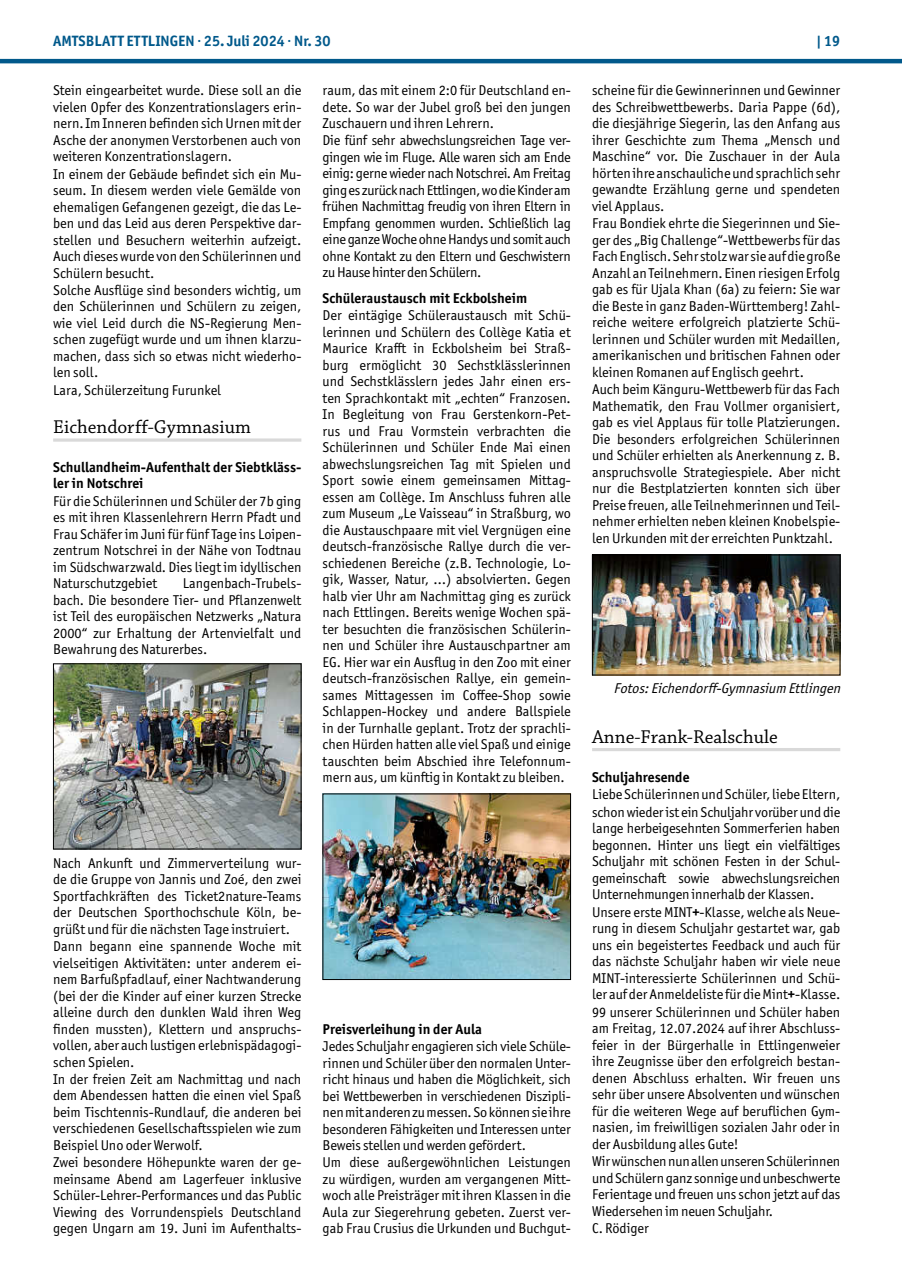
<style>
.page{position:relative;width:902px;height:1280px;background:#fff}
.page>*{position:absolute;margin:0;border:0;box-sizing:border-box;transform-origin:0 0}
.t1{font:19.5px "Chaparral Pro";color:#000}
.t2{font:700 15px "Officina Sans ITC Pro";color:#01598b}
.t3{font:14.25px/16.5px "Officina Sans ITC Pro";color:#000}
.t4{font:14.25px/16.5px "Officina Sans ITC Pro";letter-spacing:-.02em;color:#000}
.t5{font:700 14.25px/16.5px "Officina Sans ITC Pro";color:#000}
.t6{font:italic 14.25px "Officina Sans ITC Pro";color:#000}
.s1{font-weight:700}
</style>
<div class="page">
<hr style="left:0;top:59px;width:901px;height:4px;background:#01598b">
<hr style="left:53px;top:438px;width:248px;height:4px;background:#e2e2e2">
<img style="left:55px;top:665px;width:244px;height:182px">
<div style="left:53px;top:663px;width:248px;height:186px;border:1px solid #000"></div>
<img style="left:324px;top:796px;width:244px;height:182px">
<div style="left:322px;top:794px;width:248px;height:186px;border:1px solid #000"></div>
<hr style="left:592px;top:748px;width:248px;height:3px;background:#d9d9d9">
<img style="left:594px;top:557px;width:244px;height:116px">
<div style="left:592px;top:555px;width:248px;height:120px;border:1px solid #000"></div>
<p class="t2" style="left:53px;top:31px;width:279px">AMTSBLATT ETTLINGEN · 25. Juli 2024 · Nr. 30</p>
<p class="t2" style="left:816px;top:31px;width:26px">| 19</p>
<p class="t3" style="left:53px;top:82px;width:250px">Stein eingearbeitet wurde. Diese soll an die vielen Opfer des Konzentrationslagers erin&shy;nern. Im Inneren befinden sich Urnen mit der Asche der anonymen Verstorbenen auch von weiteren Konzentrationslagern.<br>In einem der Gebäude befindet sich ein Mu&shy;seum. In diesem werden viele Gemälde von ehemaligen Gefangenen gezeigt, die das Le&shy;ben und das Leid aus deren Perspektive dar&shy;stellen und Besuchern weiterhin aufzeigt.<br>Auch dieses wurde von den Schülerinnen und Schülern besucht.<br>Solche Ausflüge sind besonders wichtig, um den Schülerinnen und Schülern zu zeigen, wie viel Leid durch die NS-Regierung Men&shy;schen zugefügt wurde und um ihnen klarzu&shy;machen, dass sich so etwas nicht wiederho&shy;len soll.<br>Lara, Schülerzeitung Furunkel</p>
<h1 class="t1" style="left:53px;top:416px;width:199px">Eichendorff-Gymnasium</h1>
<p class="t5" style="left:53px;top:459px;width:250px">Schullandheim-Aufenthalt der Siebtkläss&shy;ler in Notschrei</p>
<p class="t3" style="left:53px;top:492px;width:250px;text-align:justify">Für die Schülerinnen und Schüler der 7b ging es mit ihren Klassenlehrern Herrn Pfadt und Frau Schäfer im Juni für fünf Tage ins Loipen&shy;zentrum Notschrei in der Nähe von Todtnau im Südschwarzwald. Dies liegt im idyllischen Naturschutzgebiet</p>
<p class="t4" style="left:322px;top:82px;width:250px">raum, das mit einem 2:0 für Deutschland en&shy;dete. So war der Jubel groß bei den jungen Zuschauern und ihren Lehrern.<br>Die fünf sehr abwechslungsreichen Tage ver&shy;gingen wie im Fluge. Alle waren sich am Ende einig: gerne wieder nach Notschrei. Am Freitag ging es zurück nach Ettlingen, wo die Kinder am frühen Nachmittag freudig von ihren Eltern in Empfang genommen wurden. Schließlich lag eine ganze Woche ohne Handys und somit auch ohne Kontakt zu den Eltern und Geschwistern zu Hause hinter den Schülern.</p>
<p class="t5" style="left:322px;top:290px;width:206px">Schüleraustausch mit Eckbolsheim</p>
<p class="t3" style="left:322px;top:307px;width:250px;text-align:justify">Der eintägige Schüleraustausch mit Schü&shy;lerinnen und Schülern des Collège Katia et Maurice Krafft in Eckbolsheim bei Straß&shy;burg ermöglicht 30 Sechstklässlerinnen und Sechstklässlern jedes Jahr einen ers&shy;ten Sprachkontakt mit „echten“ Franzosen.<br>In Begleitung von Frau Gerstenkorn-Pet&shy;rus und Frau Vormstein verbrachten die Schülerinnen und Schüler Ende Mai einen abwechslungsreichen Tag mit Spielen und Sport sowie einem gemeinsamen Mittag&shy;essen am Collège. Im Anschluss fuhren alle zum Museum „Le Vaisseau“ in Straßburg, wo die Austauschpaare mit viel Vergnügen eine deutsch-französische Rallye durch die ver&shy;schiedenen Bereiche (z.B. Technologie, Lo&shy;gik, Wasser, Natur, …) absolvierten. Gegen halb vier Uhr am Nachmittag ging es zurück nach Ettlingen. Bereits wenige Wochen spä&shy;ter besuchten die französischen Schülerin&shy;nen und Schüler ihre Austauschpartner am EG. Hier war ein Ausflug in den Zoo mit einer deutsch-französischen Rallye, ein gemein&shy;sames Mittagessen im Coffee-Shop sowie Schlappen-Hockey und andere Ballspiele in der Turnhalle geplant. Trotz der sprachli&shy;chen Hürden hatten alle viel Spaß und einige tauschten beim Abschied ihre Telefonnum&shy;mern aus, um künftig in Kontakt zu bleiben.</p>
<p class="t3" style="left:592px;top:82px;width:250px">scheine für die Gewinnerinnen und Gewinner des Schreibwettbewerbs. Daria Pappe (6d), die diesjährige Siegerin, las den Anfang aus ihrer Geschichte zum Thema „Mensch und Maschine“ vor. Die Zuschauer in der Aula hörten ihre anschauliche und sprachlich sehr gewandte Erzählung gerne und spendeten viel Applaus.<br>Frau Bondiek ehrte die Siegerinnen und Sie&shy;ger des „Big Challenge“-Wettbewerbs für das Fach Englisch. Sehr stolz war sie auf die große Anzahl an Teilnehmern. Einen riesigen Erfolg gab es für Ujala Khan (6a) zu feiern: Sie war die Beste in ganz Baden-Württemberg! Zahl&shy;reiche weitere erfolgreich platzierte Schü&shy;lerinnen und Schüler wurden mit Medaillen, amerikanischen und britischen Fahnen oder kleinen Romanen auf Englisch geehrt.<br>Auch beim Känguru-Wettbewerb für das Fach Mathematik, den Frau Vollmer organisiert, gab es viel Applaus für tolle Platzierungen.<br>Die besonders erfolgreichen Schülerinnen und Schüler erhielten als Anerkennung z. B. anspruchsvolle Strategiespiele. Aber nicht nur die Bestplatzierten konnten sich über Preise freuen, alle Teilnehmerinnen und Teil&shy;nehmer erhielten neben kleinen Knobelspie&shy;len Urkunden mit der erreichten Punktzahl.</p>
<p class="t3" style="left:53px;top:575px;width:250px;text-align:justify;text-indent:130px">Langenbach-Trubels&shy;bach. Die besondere Tier- und Pflanzenwelt ist Teil des europäischen Netzwerks „Natura 2000“ zur Erhaltung der Artenvielfalt und Bewahrung des Naturerbes.</p>
<p class="t6" style="left:613px;top:680px;width:232px">Fotos:Eichendorff-Gymnasium Ettlingen</p>
<h1 class="t1" style="left:592px;top:726px;width:187px">Anne-Frank-Realschule</h1>
<p class="t5" style="left:592px;top:768px;width:99px">Schuljahresende</p>
<p class="t3" style="left:592px;top:786px;width:250px">Liebe Schülerinnen und Schüler, liebe Eltern, schon wieder ist ein Schuljahr vorüber und die lange herbeigesehnten Sommerferien haben begonnen. Hinter uns liegt ein vielfältiges Schuljahr mit schönen Festen in der Schul&shy;gemeinschaft sowie abwechslungsreichen Unternehmungen innerhalb der Klassen.<br>Unsere erste MINT<span class="s1">+</span>-Klasse, welche als Neue&shy;rung in diesem Schuljahr gestartet war, gab uns ein begeistertes Feedback und auch für das nächste Schuljahr haben wir viele neue MINT-interessierte Schülerinnen und Schü&shy;ler auf der Anmeldeliste für die Mint<span class="s1">+</span>-Klasse.<br>99 unserer Schülerinnen und Schüler haben am Freitag, 12.07.2024 auf ihrer Abschluss&shy;feier in der Bürgerhalle in Ettlingenweier ihre Zeugnisse über den erfolgreich bestan&shy;denen Abschluss erhalten. Wir freuen uns sehr über unsere Absolventen und wünschen für die weiteren Wege auf beruflichen Gym&shy;nasien, im freiwilligen sozialen Jahr oder in der Ausbildung alles Gute!<br>Wir wünschen nun allen unseren Schülerinnen und Schülern ganz sonnige und unbeschwerte Ferientage und freuen uns schon jetzt auf das Wiedersehen im neuen Schuljahr.<br>C. Rödiger</p>
<p class="t3" style="left:53px;top:855px;width:250px">Nach Ankunft und Zimmerverteilung wur&shy;de die Gruppe von Jannis und Zoé, den zwei Sportfachkräften des Ticket2nature-Teams der Deutschen Sporthochschule Köln, be&shy;grüßt und für die nächsten Tage instruiert.<br>Dann begann eine spannende Woche mit vielseitigen Aktivitäten: unter anderem ei&shy;nem Barfußpfadlauf, einer Nachtwanderung (bei der die Kinder auf einer kurzen Strecke alleine durch den dunklen Wald ihren Weg finden mussten), Klettern und anspruchs&shy;vollen, aber auch lustigen erlebnispädagogi&shy;schen Spielen.<br>In der freien Zeit am Nachmittag und nach dem Abendessen hatten die einen viel Spaß beim Tischtennis-Rundlauf, die anderen bei verschiedenen Gesellschaftsspielen wie zum Beispiel Uno oder Werwolf.<br>Zwei besondere Höhepunkte waren der ge&shy;meinsame Abend am Lagerfeuer inklusive Schüler-Lehrer-Performances und das Public Viewing des Vorrundenspiels Deutschland gegen Ungarn am 19. Juni im Aufenthalts-</p>
<p class="t5" style="left:322px;top:1021px;width:161px">Preisverleihung in der Aula</p>
<p class="t3" style="left:322px;top:1038px;width:250px">Jedes Schuljahr engagieren sich viele Schüle&shy;rinnen und Schüler über den normalen Unter&shy;richt hinaus und haben die Möglichkeit, sich bei Wettbewerben in verschiedenen Diszipli&shy;nen mit anderen zu messen. So können sie ihre besonderen Fähigkeiten und Interessen unter Beweis stellen und werden gefördert.<br>Um diese außergewöhnlichen Leistungen zu würdigen, wurden am vergangenen Mitt&shy;woch alle Preisträger mit ihren Klassen in die Aula zur Siegerehrung gebeten. Zuerst ver&shy;gab Frau Crusius die Urkunden und Buchgut-</p>
</div>
